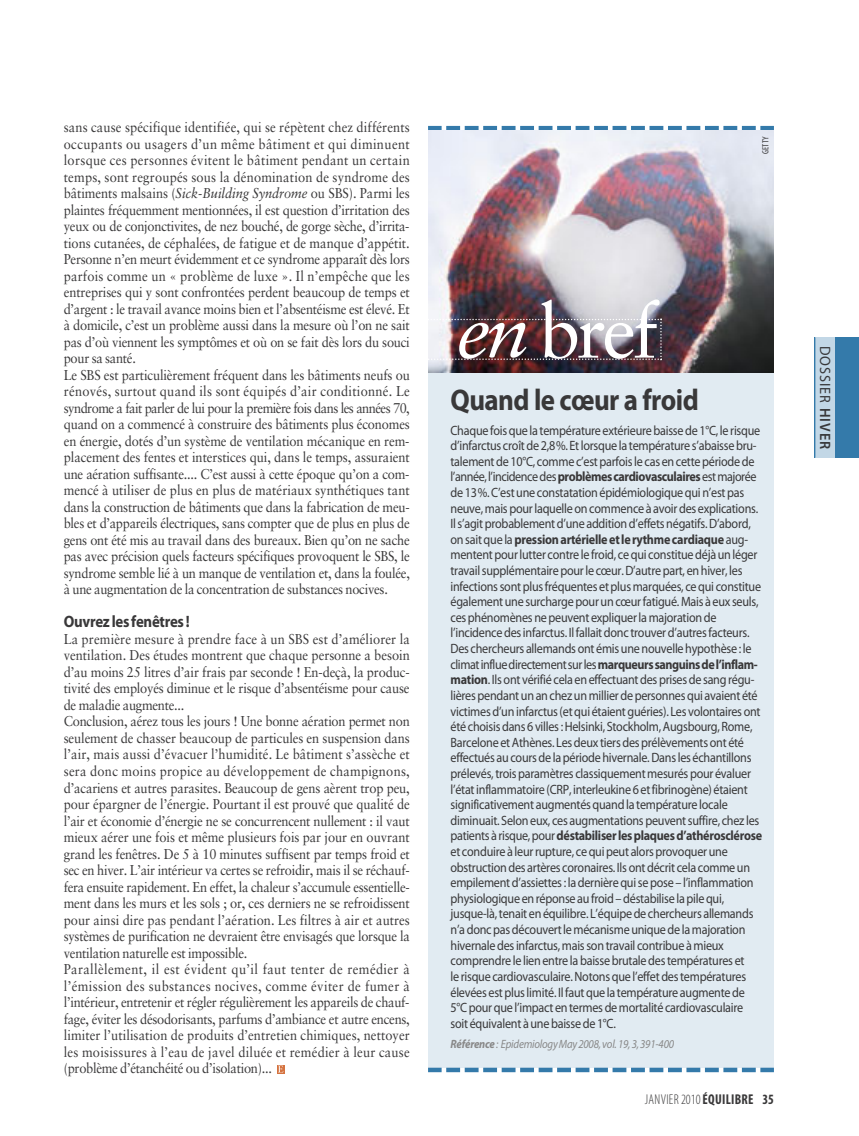
<style>
.page{position:relative;width:859px;height:1136px;background:#fff}
.page>*{position:absolute;margin:0;border:0;box-sizing:border-box;transform-origin:0 0}
.t1{font:76.2px "Sabon";color:#fff}
.t2{font:700 30px "Myriad Pro";letter-spacing:-.02em;color:#393839;scale:.9 1}
.t3{font:700 16.5px "Myriad Pro";letter-spacing:-.02em;color:#393839;scale:.9 1}
.t4{font:15px "Myriad Pro";letter-spacing:.07em;color:#38383a;scale:.95 1}
.t5{font:14.25px/16.5px "Sabon";letter-spacing:-.01em;color:#393839;scale:.9 1}
.t6{font:300 condensed 14.25px "Myriad Pro";letter-spacing:.02em;color:#393839;scale:.95 1}
.t7{font:13.5px/15.6px "Myriad Pro";letter-spacing:-.02em;color:#393839;scale:.9 1}
.t8{font:italic 12px "Myriad Pro";letter-spacing:-.02em;color:#888;scale:.9 1}
.t9{font:condensed 9px "Myriad Pro";letter-spacing:.02em;color:#393839}
.s1{font-style:italic}
.s2{font-weight:700}
.s3{font-weight:600}
</style>
<div class="page">
<svg style="left:277px;top:1065px;width:7px;height:7px"></svg>
<svg style="left:278px;top:1065px;width:5px;height:7px"></svg>
<div style="left:815px;top:337px;width:44px;height:120px;background:#347aaa"></div>
<div style="left:815px;top:337px;width:19px;height:120px;background:#c2d7e6"></div>
<hr style="left:814px;top:337px;width:1px;height:120px;background:#347aaa">
<div style="left:428px;top:130px;width:346px;height:937px;background:#e1ebf2"></div>
<svg style="left:446px;top:126px;width:310px;height:4px"></svg>
<hr style="left:428px;top:126px;width:14px;height:4px;background:#347aaa">
<hr style="left:760px;top:126px;width:14px;height:4px;background:#347aaa">
<svg style="left:442px;top:1067px;width:318px;height:5px"></svg>
<div style="left:428px;top:1067px;width:14px;height:5px;background:#347aaa"></div>
<div style="left:760px;top:1067px;width:14px;height:5px;background:#347aaa"></div>
<img style="left:428px;top:130px;width:346px;height:242px">
<img style="left:428px;top:318px;width:234px;height:42px">
<p class="t5" style="left:64px;top:120px;width:386px">sans cause spécifique identifiée, qui se répètent chez différents occupants ou usagers d’un même bâtiment et qui diminuent lorsque ces personnes évitent le bâtiment pendant un certain temps, sont regroupés sous la dénomination de syndrome des bâtiments malsains (<span class="s1">Sick-Building Syndrome</span> ou SBS). Parmi les plaintes fréquemment mentionnées, il est question d’irritation des yeux ou de conjonctivites, de nez bouché, de gorge sèche, d’irrita&shy;tions cutanées, de céphalées, de fatigue et de manque d’appétit.<br>Personne n’en meurt évidemment et ce syndrome apparaît dès lors parfois comme un « problème de luxe ». Il n’empêche que les entreprises qui y sont confrontées perdent beaucoup de temps et d’argent : le travail avance moins bien et l’absentéisme est élevé. Et à domicile, c’est un problème aussi dans la mesure où l’on ne sait pas d’où viennent les symptômes et où on se fait dès lors du souci pour sa santé.<br>Le SBS est particulièrement fréquent dans les bâtiments neufs ou rénovés, surtout quand ils sont équipés d’air conditionné. Le syndrome a fait parler de lui pour la première fois dans les années 70, quand on a commencé à construire des bâtiments plus économes en énergie, dotés d’un système de ventilation mécanique en rem&shy;placement des fentes et interstices qui, dans le temps, assuraient une aération suffisante.... C’est aussi à cette époque qu’on a com&shy;mencé à utiliser de plus en plus de matériaux synthétiques tant dans la construction de bâtiments que dans la fabrication de meu&shy;bles et d’appareils électriques, sans compter que de plus en plus de gens ont été mis au travail dans des bureaux. Bien qu’on ne sache pas avec précision quels facteurs spécifiques provoquent le SBS, le syndrome semble lié à un manque de ventilation et, dans la foulée, à une augmentation de la concentration de substances nocives.</p>
<p class="t3" style="left:64px;top:615px;width:142px">Ouvrez les fenêtres !</p>
<p class="t5" style="left:64px;top:632px;width:386px">La première mesure à prendre face à un SBS est d’améliorer la ventilation. Des études montrent que chaque personne a besoin d’au moins 25 litres d’air frais par seconde ! En-deçà, la produc - tivité des employés diminue et le risque d’absentéisme pour cause de maladie augmente...<br>Conclusion, aérez tous les jours ! Une bonne aération permet non seulement de chasser beaucoup de particules en suspension dans l’air, mais aussi d’évacuer l’humidité. Le bâtiment s’assèche et sera donc moins propice au développement de champignons, d’acariens et autres parasites. Beaucoup de gens aèrent trop peu, pour épargner de l’énergie. Pourtant il est prouvé que qualité de l’air et économie d’énergie ne se concurrencent nullement : il vaut mieux aérer une fois et même plusieurs fois par jour en ouvrant grand les fenêtres. De 5 à 10 minutes suffisent par temps froid et sec en hiver. L’air intérieur va certes se refroidir, mais il se réchauf&shy;fera ensuite rapidement. En effet, la chaleur s’accumule essentielle&shy;ment dans les murs et les sols ; or, ces derniers ne se refroidissent pour ainsi dire pas pendant l’aération. Les filtres à air et autres systèmes de purification ne devraient être envisagés que lorsque la ventilation naturelle est impossible.<br>Parallèlement, il est évident qu’il faut tenter de remédier à l’émission des substances nocives, comme éviter de fumer à l’intérieur, entretenir et régler régulièrement les appareils de chauf&shy;fage, éviter les désodorisants, parfums d’ambiance et autre encens, limiter l’utilisation de produits d’entretien chimiques, nettoyer les moisissures à l’eau de javel diluée et remédier à leur cause (problème d’étanchéité ou d’isolation)...</p>
<h1 class="t1" style="left:456px;top:299px;width:203px"><span class="s1">en</span> bref</h1>
<p class="t9" style="left:760px;top:154px;width:19px;rotate:-90deg">GETTY</p>
<h2 class="t2" style="left:450px;top:388px;width:277px">Quand le cœur a froid</h2>
<p class="t7" style="left:450px;top:423px;width:348px">Chaque fois que la température extérieure baisse de 1°C, le risque d’infarctus croît de 2,8%. Et lorsque la température s’abaisse bru&shy;talement de 10°C, comme c’est parfois le cas en cette période de l’année, l’incidence des <span class="s2">problèmes cardiovasculaires</span>est majorée de 13%. C’est une constatation épidémiologique qui n’est pas neuve, mais pour laquelle on commence à avoir des explications.<br>Il s’agit probablement d’une addition d’effets négatifs. D’abord, on sait que la <span class="s2">pression artérielle et le rythme cardiaque</span>aug&shy;mentent pour lutter contre le froid, ce qui constitue déjà un léger travail supplémentaire pour le cœur. D’autre part, en hiver, les infections sont plus fréquentes et plus marquées, ce qui constitue également une surcharge pour un cœur fatigué. Mais à eux seuls, ces phénomènes ne peuvent expliquer la majoration de l’incidence des infarctus. Il fallait donc trouver d’autres facteurs.<br>Des chercheurs allemands ont émis une nouvelle hypothèse : le climat influe directement sur les <span class="s2">marqueurs sanguins de l’inflam&shy;mation</span>. Ils ont vérifié cela en effectuant des prises de sang régu&shy;lières pendant un an chez un millier de personnes qui avaient été victimes d’un infarctus (et qui étaient guéries). Les volontaires ont été choisis dans 6 villes : Helsinki, Stockholm, Augsbourg, Rome, Barcelone et Athènes. Les deux tiers des prélèvements ont été effectués au cours de la période hivernale. Dans les échantillons prélevés, trois paramètres classiquement mesurés pour évaluer l’état inflammatoire (CRP, interleukine 6 et fibrinogène) étaient significativement augmentés quand la température locale diminuait. Selon eux, ces augmentations peuvent suffire, chez les patients à risque, pour <span class="s2">déstabiliser les plaques d’athérosclérose </span>et conduire à leur rupture, ce qui peut alors provoquer une obstruction des artères coronaires. Ils ont décrit cela comme un empilement d’assiettes : la dernière qui se pose – l’inflammation physiologique en réponse au froid – déstabilise la pile qui, jusque-là, tenait en équilibre. L’équipe de chercheurs allemands n’a donc pas découvert le mécanisme unique de la majoration hivernale des infarctus, mais son travail contribue à mieux comprendre le lien entre la baisse brutale des températures et<br>le risque cardiovasculaire. Notons que l’effet des températures élevées est plus limité. Il faut que la température augmente de 5°C pour que l’impact en termes de mortalité cardiovasculaire soit équivalent à une baisse de 1°C.</p>
<p class="t8" style="left:450px;top:1039px;width:250px"><span class="s2">Référence</span>: Epidemiology May 2008, vol. 19, 3, 391-400</p>
<p class="t6" style="left:645px;top:1090px;width:137px">JANVIER 2010 <span class="s2">ÉQUILIBRE 35</span></p>
<p class="t4" style="left:831px;top:345px;width:110px;rotate:90deg">DOSSIER <span class="s3">HIVER</span></p>
</div>
